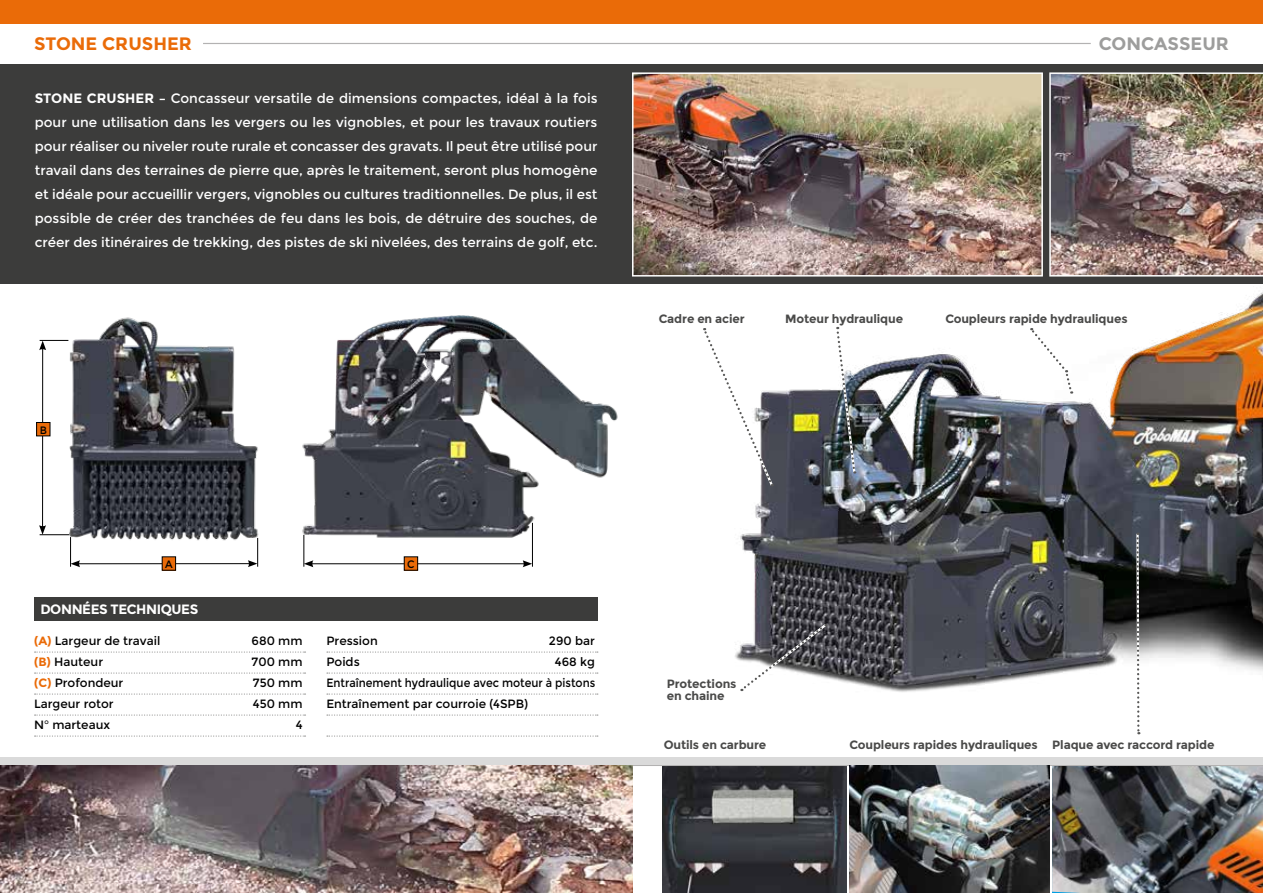
<style>
.page{position:relative;width:1263px;height:893px;background:#fff}
.page>*{position:absolute;margin:0;border:0;box-sizing:border-box;transform-origin:0 0}
.t1{font:700 18px "Montserrat";color:#ea6b08}
.t2{font:700 18px "Montserrat";color:#9d9d9c}
.t3{font:13.5px/24px "Montserrat";color:#fff;text-align:justify}
.t4{font:700 13.5px "Montserrat";letter-spacing:-.03em;color:#fff}
.t5{font:12px/21px "Montserrat";color:#000;text-align:justify}
.t6{font:700 12px/12px "Montserrat";letter-spacing:-.01em;color:#4a4a49}
.t7{font:10.8px "Montserrat";color:#000;scale:.95 1}
.s1{font-weight:700}
.s2{font-weight:700;color:#ea6b08}
</style>
<div class="page">
<img style="left:735px;top:292px;width:528px;height:400px">
<img style="left:662px;top:766px;width:184px;height:127px">
<img style="left:1052px;top:766px;width:211px;height:127px">
<div style="left:0;top:64px;width:1263px;height:220px;background:#3c3c3b"></div>
<img style="left:1049px;top:72px;width:214px;height:205px">
<img style="left:635px;top:75px;width:405px;height:199px">
<div style="left:632px;top:72px;width:411px;height:205px;border:2px solid #fff"></div>
<hr style="left:0;top:765px;width:1263px;height:1px;background:#b3b2b2">
<div style="left:0;top:757px;width:1263px;height:8px;background:#dadada"></div>
<hr style="left:203px;top:43px;width:888px;height:1px;background:#b3b2b2">
<img style="left:0;top:765px;width:632px;height:128px">
<svg style="left:1135px;top:531px;width:6px;height:204px"></svg>
<svg style="left:738px;top:622px;width:90px;height:70px"></svg>
<svg style="left:835px;top:325px;width:22px;height:150px"></svg>
<svg style="left:1028px;top:326px;width:46px;height:69px"></svg>
<svg style="left:703px;top:326px;width:72px;height:162px"></svg>
<img style="left:302px;top:315px;width:316px;height:238px">
<hr style="left:311px;top:563px;width:214px;height:1px;background:#000">
<svg style="left:523px;top:560px;width:9px;height:7px"></svg>
<svg style="left:305px;top:560px;width:8px;height:7px"></svg>
<hr style="left:304px;top:535px;width:1px;height:32px;background:#000">
<hr style="left:532px;top:523px;width:1px;height:44px;background:#000">
<div style="left:404px;top:557px;width:14px;height:13px;background:#ea6b08"></div>
<div style="left:404px;top:556px;width:14px;height:15px;border:1px solid #000"></div>
<img style="left:56px;top:317px;width:203px;height:235px">
<hr style="left:78px;top:563px;width:172px;height:1px;background:#000">
<svg style="left:71px;top:560px;width:9px;height:7px"></svg>
<hr style="left:70px;top:537px;width:1px;height:30px;background:#000">
<svg style="left:248px;top:538px;width:10px;height:29px"></svg>
<div style="left:162px;top:557px;width:14px;height:13px;background:#ea6b08"></div>
<div style="left:162px;top:556px;width:14px;height:15px;border:1px solid #000"></div>
<hr style="left:42px;top:348px;width:1px;height:180px;background:#000">
<svg style="left:39px;top:525px;width:30px;height:10px"></svg>
<svg style="left:39px;top:340px;width:29px;height:10px"></svg>
<div style="left:37px;top:422px;width:13px;height:14px;background:#ea6b08"></div>
<div style="left:36px;top:422px;width:14px;height:14px;border:1px solid #000"></div>
<div style="left:0;top:0;width:1263px;height:23px;background:#ea6b08"></div>
<img style="left:849px;top:765px;width:201px;height:128px">
<svg style="left:35px;top:651px;width:270px;height:2px"></svg>
<svg style="left:35px;top:672px;width:270px;height:2px"></svg>
<svg style="left:35px;top:693px;width:270px;height:2px"></svg>
<svg style="left:35px;top:714px;width:270px;height:2px"></svg>
<svg style="left:35px;top:735px;width:270px;height:2px"></svg>
<svg style="left:327px;top:651px;width:271px;height:2px"></svg>
<svg style="left:327px;top:672px;width:271px;height:2px"></svg>
<svg style="left:327px;top:693px;width:271px;height:2px"></svg>
<svg style="left:327px;top:714px;width:271px;height:2px"></svg>
<svg style="left:327px;top:735px;width:271px;height:2px"></svg>
<div style="left:34px;top:597px;width:563px;height:24px;background:#3c3c3b"></div>
<h1 class="t1" style="left:34px;top:32px;width:159px">STONE CRUSHER</h1>
<h1 class="t2" style="left:1099px;top:32px;width:132px">CONCASSEUR</h1>
<p class="t3" style="left:35px;top:87px;width:564px"><span class="s1">STONE CRUSHER –</span> Concasseur versatile de dimensions compactes, idéal à la fois pour une utilisation dans les vergers ou les vignobles, et pour les travaux routiers pour réaliser ou niveler route rurale et concasser des gravats. Il peut être utilisé pour travail dans des terraines de pierre que, après le traitement, seront plus homogène et idéale pour accueillir vergers, vignobles ou cultures traditionnelles. De plus, il est possible de créer des tranchées de feu dans les bois, de détruire des souches, de créer des itinéraires de trekking, des pistes de ski nivelées, des terrains de golf, etc.</p>
<p class="t7" style="left:40px;top:424px;width:9px">B</p>
<p class="t7" style="left:165px;top:558px;width:9px">A</p>
<p class="t7" style="left:407px;top:558px;width:9px">C</p>
<p class="t4" style="left:40px;top:601px;width:159px">DONNÉES TECHNIQUES</p>
<p class="t5" style="left:34px;top:630px;width:128px"><span class="s2">(A)</span> Largeur de travail</p>
<p class="t5" style="left:252px;top:630px;width:52px">680 mm</p>
<p class="t5" style="left:34px;top:651px;width:71px"><span class="s2">(B)</span> Hauteur</p>
<p class="t5" style="left:252px;top:651px;width:52px">700 mm</p>
<p class="t5" style="left:34px;top:672px;width:91px"><span class="s2">(C)</span> Profondeur</p>
<p class="t5" style="left:253px;top:672px;width:51px">750 mm</p>
<p class="t5" style="left:34px;top:693px;width:81px">Largeur rotor</p>
<p class="t5" style="left:253px;top:693px;width:51px">450 mm</p>
<p class="t5" style="left:34px;top:714px;width:78px">N° marteaux</p>
<p class="t5" style="left:296px;top:714px;width:8px">4</p>
<p class="t5" style="left:326px;top:630px;width:53px">Pression</p>
<p class="t5" style="left:549px;top:630px;width:47px">290 bar</p>
<p class="t5" style="left:326px;top:651px;width:35px">Poids</p>
<p class="t5" style="left:326px;top:651px;width:270px;text-indent:228px">468 kg Entraînement hydraulique avec moteur à pistons Entraînement par courroie (4SPB)</p>
<p class="t6" style="left:659px;top:312px;width:88px">Cadre en acier</p>
<p class="t6" style="left:785px;top:312px;width:119px">Moteur hydraulique</p>
<p class="t6" style="left:945px;top:312px;width:184px">Coupleurs rapide hydrauliques</p>
<p class="t6" style="left:667px;top:677px;width:71px">Protections en chaine</p>
<p class="t6" style="left:664px;top:739px;width:104px">Outils en carbure</p>
<p class="t6" style="left:849px;top:739px;width:190px">Coupleurs rapides hydrauliques</p>
<p class="t6" style="left:1052px;top:739px;width:164px">Plaque avec raccord rapide</p>
</div>
